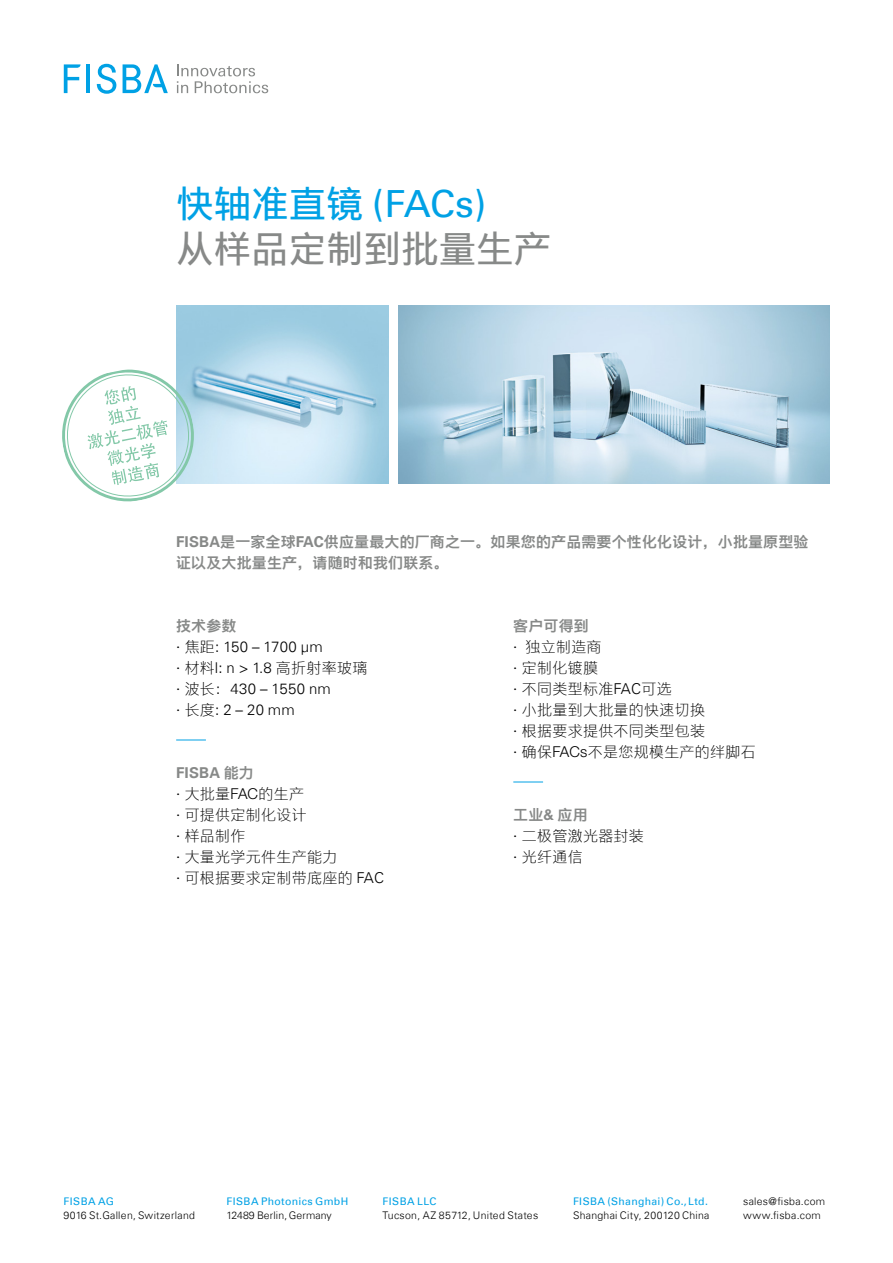
<style>
.page{position:relative;width:893px;height:1263px;background:#fff}
.page>*{position:absolute;margin:0;border:0;box-sizing:border-box;transform-origin:0 0}
.Titel_Blau{font:37.5px "Univers Com 55 Roman";color:#00a1e5}
.Titel_Grau{font:37.5px "M Ying Hei PRC W5";color:#878988}
.Lauftext_Aufzählung{font:15px/21px "M Ying Hei PRC W3";letter-spacing:.02em;color:#000}
.Lauftext_Titel{font:15px/21px "M Ying Hei PRC W7";letter-spacing:.01em;color:#878988}
.Lauftext_Aufzählung-2{font:300 15px "Univers Com 45";letter-spacing:.02em;color:#000}
.Lauftext_Titel-2{font:700 15px "Univers Com 65";letter-spacing:.01em;color:#878988}
.t1{font:300 10.5px/14.4px "Univers Com 45";letter-spacing:.025em;color:#000}
.t2{font:10.5px "Univers Com 55 Roman";letter-spacing:.035em;color:#00a1e5}
.s1{font-family:"M Ying Hei PRC W5"}
.s2{font-family:"Univers Com 65";font-weight:700}
.s3{font-family:"M Ying Hei PRC W3";font-weight:400}
.s4{font-family:"Univers Com 45";font-weight:300}
.s5{font-family:"M Ying Hei PRC W7";font-weight:400}
</style>
<div class="page">
<img style="left:176px;top:305px;width:213px;height:179px">
<img style="left:398px;top:305px;width:431px;height:179px">
<hr style="left:176px;top:740px;width:30px;height:1px;background:#00a1e5">
<hr style="left:513px;top:782px;width:30px;height:1px;background:#00a1e5">
<svg style="left:62px;top:365px;width:136px;height:137px"></svg>
<svg style="left:177px;top:64px;width:91px;height:29px"></svg>
<hr style="left:86px;top:64px;width:4px;height:29px;background:#00a1e5">
<svg style="left:64px;top:64px;width:17px;height:29px"></svg>
<svg style="left:97px;top:64px;width:19px;height:30px"></svg>
<svg style="left:123px;top:64px;width:45px;height:29px"></svg>
<p class="Titel_Blau" style="left:176px;top:181px;width:312px"><span class="s1">快轴准直镜</span> (FACs)</p>
<p class="Titel_Grau" style="left:176px;top:226px;width:376px">从样品定制到批量生产</p>
<p class="Lauftext_Titel" style="left:176px;top:531px;width:634px"><span class="s2">FISBA</span>是一家全球<span class="s2">FAC</span>供应量最大的厂商之一。如果您的产品需要个性化化设计，小批量原型验证以及大批量生产，请随时和我们联系。</p>
<p class="Lauftext_Titel" style="left:176px;top:615px;width:62px">技术参数</p>
<p class="Lauftext_Aufzählung-2" style="left:176px;top:637px;width:148px"><span class="s3">· 焦距:</span> 150 – 1700 µm</p>
<p class="Lauftext_Aufzählung" style="left:176px;top:657px;width:193px">· 材料l: <span class="s4">n &gt; 1.8</span> 高折射率玻璃</p>
<p class="Lauftext_Aufzählung-2" style="left:176px;top:679px;width:156px"><span class="s3">· 波长：</span>430 – 1550 nm</p>
<p class="Lauftext_Aufzählung-2" style="left:176px;top:700px;width:120px"><span class="s3">· 长度:</span> 2 – 20 mm</p>
<p class="Lauftext_Titel-2" style="left:176px;top:764px;width:79px">FISBA <span class="s5">能力</span></p>
<p class="Lauftext_Aufzählung" style="left:176px;top:783px;width:129px">· 大批量FAC的生产</p>
<p class="Lauftext_Aufzählung" style="left:176px;top:804px;width:132px">· 可提供定制化设计</p>
<p class="Lauftext_Aufzählung" style="left:176px;top:825px;width:71px">· 样品制作</p>
<p class="Lauftext_Aufzählung" style="left:176px;top:846px;width:163px">· 大量光学元件生产能力</p>
<p class="Lauftext_Aufzählung" style="left:176px;top:867px;width:209px">· 可根据要求定制带底座的 <span class="s4">FAC</span></p>
<p class="Lauftext_Titel" style="left:513px;top:615px;width:77px">客户可得到</p>
<p class="Lauftext_Aufzählung" style="left:513px;top:636px;width:244px">· 独立制造商<br>· 定制化镀膜<br>· 不同类型标准<span class="s4">FAC</span>可选<br>· 小批量到大批量的快速切换<br>· 根据要求提供不同类型包装<br>· 确保FACs不是您规模生产的绊脚石</p>
<p class="Lauftext_Titel" style="left:513px;top:804px;width:76px">工业&amp; 应用</p>
<p class="Lauftext_Aufzählung" style="left:513px;top:825px;width:132px">· 二极管激光器封装· 光纤通信</p>
<p class="t2" style="left:64px;top:1195px;width:52px">FISBA AG</p>
<p class="t1" style="left:64px;top:1208px;width:133px">9016 St.Gallen, Switzerland</p>
<p class="t2" style="left:226px;top:1195px;width:123px">FISBA Photonics GmbH</p>
<p class="t1" style="left:226px;top:1208px;width:107px">12489 Berlin, Germany</p>
<p class="t2" style="left:382px;top:1195px;width:55px">FISBA LLC</p>
<p class="t1" style="left:382px;top:1208px;width:157px">Tucson, AZ 85712, United States</p>
<p class="t2" style="left:573px;top:1195px;width:136px">FISBA (Shanghai) Co., Ltd.</p>
<p class="t1" style="left:573px;top:1208px;width:138px">Shanghai City, 200120 China</p>
<p class="t1" style="left:743px;top:1194px;width:84px">sales@fisba.com www.fisba.com</p>
</div>
